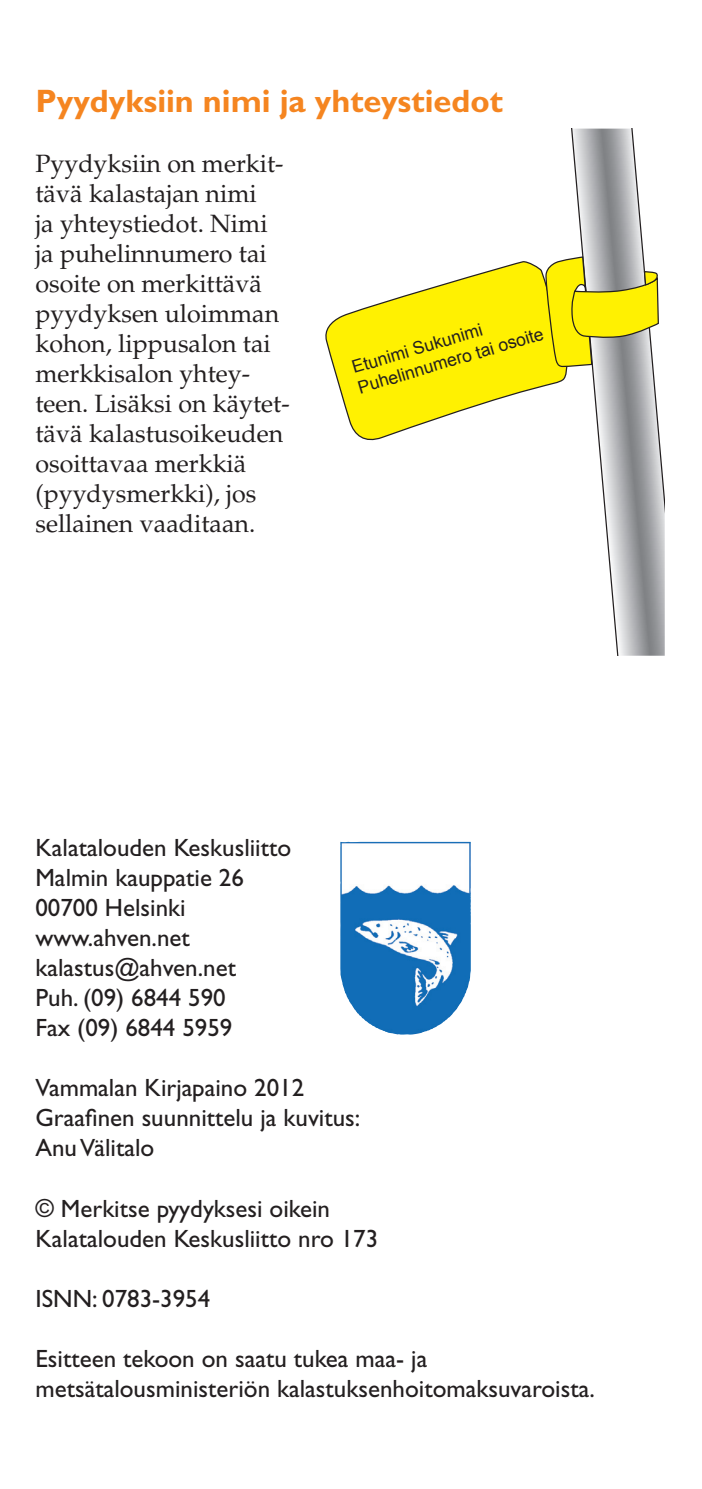
<style>
.page{position:relative;width:702px;height:1489px;background:#fff}
.page>*{position:absolute;margin:0;border:0;box-sizing:border-box;transform-origin:0 0}
.Leipis_eka_kpl{font:700 32.5px "Gill Sans Std";color:#f58520}
.Kuvateksti{font:25px/30px "Gill Sans Std";color:#231f20}
.Leipis_eka_kpl-2{font:25px/30px "Palatino LT Std";color:#231f20}
.t1{font:17.5px/21.2px "Arial";color:#231f20}
</style>
<div class="page">
<svg style="left:325px;top:261px;width:218px;height:180px"></svg>
<svg style="left:571px;top:129px;width:93px;height:526px"></svg>
<svg style="left:543px;top:174px;width:118px;height:253px"></svg>
<img style="left:340px;top:841px;width:109px;height:193px">
<p class="Leipis_eka_kpl" style="left:35px;top:82px;width:469px">Pyydyksiin nimi ja yhteystiedot</p>
<p class="Leipis_eka_kpl-2" style="left:35px;top:149px;width:256px">Pyydyksiin on merkit&shy;tävä kalastajan nimi<br>ja yhteystiedot. Nimi ja puhelinnumero tai osoite on merkittävä pyydyksen uloimman kohon, lippusalon tai merkkisalon yhtey&shy;teen. Lisäksi on käytet&shy;tävä kalastusoikeuden osoittavaa merkkiä (pyydysmerkki), jos sellainen vaaditaan.</p>
<p class="t1" style="left:349px;top:358px;width:194px;rotate:-17deg">Etunimi Sukunimi<br>Puhelinnumero tai osoite</p>
<p class="Kuvateksti" style="left:35px;top:833px;width:257px">Kalatalouden Keskusliitto</p>
<p class="Kuvateksti" style="left:35px;top:863px;width:210px">Malmin kauppatie 26</p>
<p class="Kuvateksti" style="left:35px;top:893px;width:152px">00700 Helsinki</p>
<p class="Kuvateksti" style="left:35px;top:923px;width:156px">www.ahven.net</p>
<p class="Kuvateksti" style="left:35px;top:953px;width:202px">kalastus@ahven.net</p>
<p class="Kuvateksti" style="left:35px;top:983px;width:192px">Puh. (09) 6844 590</p>
<p class="Kuvateksti" style="left:35px;top:1013px;width:198px">Fax (09) 6844 5959</p>
<p class="Kuvateksti" style="left:35px;top:1073px;width:270px">Vammalan Kirjapaino 2012</p>
<p class="Kuvateksti" style="left:35px;top:1103px;width:326px">Graafinen suunnittelu ja kuvitus:<br>Anu Välitalo</p>
<p class="Kuvateksti" style="left:35px;top:1193px;width:344px">© Merkitse pyydyksesi oikein<br>Kalatalouden Keskusliitto nro 173</p>
<p class="Kuvateksti" style="left:35px;top:1283px;width:176px">ISNN: 0783-3954</p>
<p class="Kuvateksti" style="left:35px;top:1343px;width:561px">Esitteen tekoon on saatu tukea maa- ja metsätalousministeriön kalastuksenhoitomaksuvaroista.</p>
</div>
